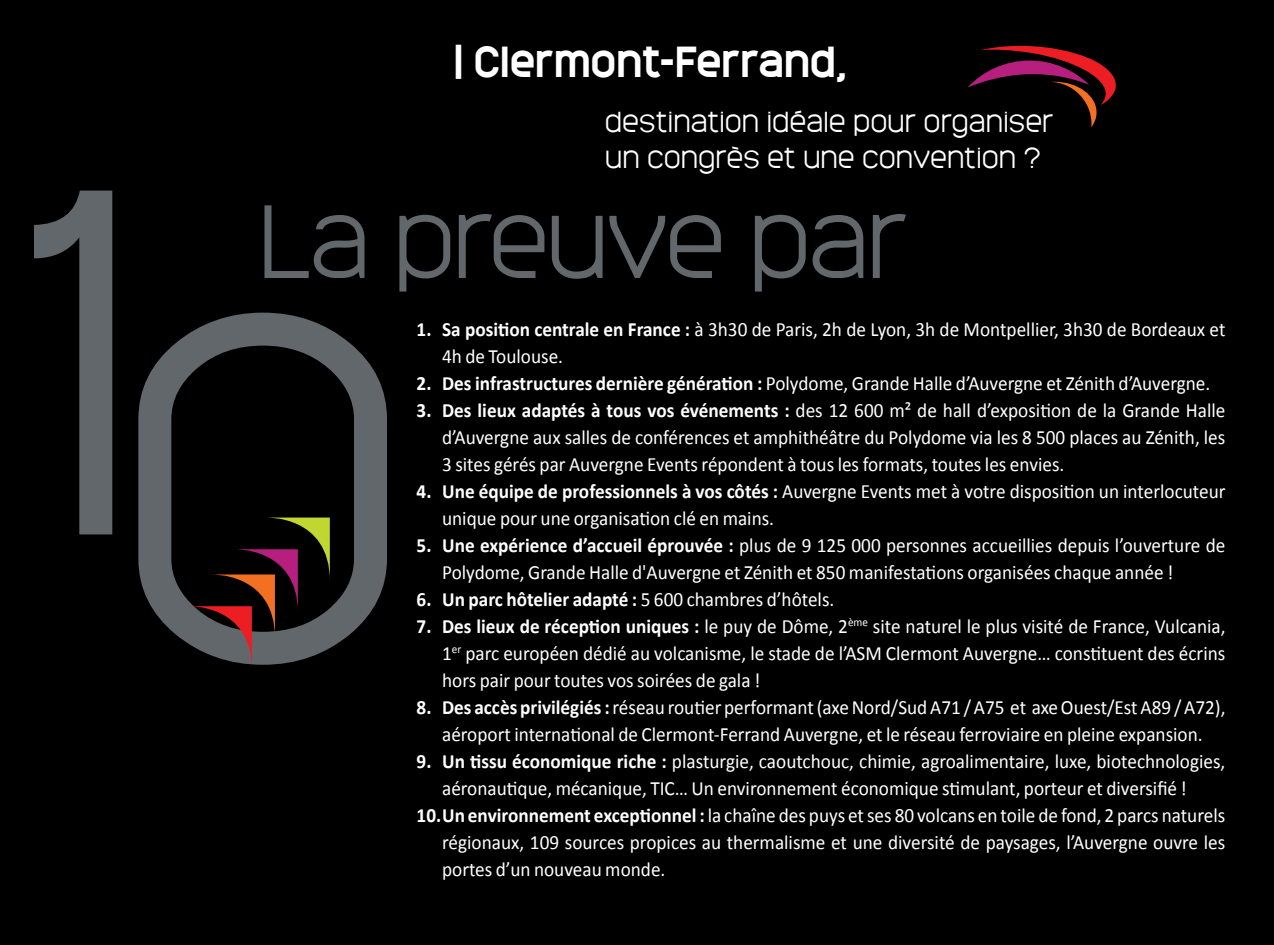
<style>
.page{position:relative;width:1274px;height:945px;background:#fff}
.page>*{position:absolute;margin:0;border:0;box-sizing:border-box;transform-origin:0 0}
.t1{font:300 457.65px "Monark";color:#62676b}
.t2{font:300 96.98px "Monark";letter-spacing:.005em;color:#62676b}
.t3{font:700 40.5px "Monark";letter-spacing:.015em;color:#fff}
.t4{font:300 27px/36px "Monark";letter-spacing:.035em;color:#fff}
.t5{font:20.25px/27px "Calibri";color:#fff;scale:.95 1}
.t6{font:700 20.25px "Calibri";color:#fff;scale:.95 1}
.s1{font-weight:700}
.s2{font-weight:400}
</style>
<div class="page">
<div style="left:0;top:0;width:1273px;height:945px;background:#000"></div>
<svg style="left:34px;top:191px;width:78px;height:343px"></svg>
<svg style="left:189px;top:517px;width:141px;height:150px"></svg>
<svg style="left:967px;top:45px;width:149px;height:82px"></svg>
<h3 class="t3" style="left:453px;top:32px;width:395px">| Clermont-Ferrand,</h3>
<h3 class="t4" style="left:605px;top:103px;width:449px">destination idéale pour organiser un congrès et une convention ?</h3>
<h2 class="t2" style="left:260px;top:175px;width:649px">La preuve par</h2>
<h1 class="t1" style="left:120px;top:175px;width:287px">0</h1>
<p class="t5" style="left:442px;top:315px;width:826px;text-indent:-26px"><span class="s1">1. Sa position centrale en France :</span> à 3h30 de Paris, 2h de Lyon, 3h de Montpellier, 3h30 de Bordeaux et<br>4h de Toulouse.</p>
<p class="t5" style="left:416px;top:369px;width:837px"><span class="s1">2. Des infrastructures dernière génération :</span> Polydome, Grande Halle d’Auvergne et Zénith d’Auvergne.</p>
<p class="t5" style="left:442px;top:396px;width:826px;text-align:justify;text-indent:-26px"><span class="s1">3. Des lieux adaptés à tous vos événements :</span> des 12 600 m² de hall d’exposition de la Grande Halle d’Auvergne aux salles de conférences et amphithéâtre du Polydome via les 8 500 places au Zénith, les 3 sites gérés par Auvergne Events répondent à tous les formats, toutes les envies.</p>
<p class="t5" style="left:442px;top:477px;width:826px;text-indent:-26px"><span class="s1">4. Une équipe de professionnels à vos côtés :</span> Auvergne Events met à votre disposition un interlocuteur unique pour une organisation clé en mains.</p>
<p class="t5" style="left:442px;top:531px;width:826px;text-indent:-26px"><span class="s1">5. Une expérience d’accueil éprouvée :</span> plus de 9 125 000 personnes accueillies depuis l’ouverture de<br>Polydome, Grande Halle d'Auvergne et Zénith et 850 manifestations organisées chaque année !</p>
<p class="t6" style="left:416px;top:586px;width:441px">6. Un parc hôtelier adapté : <span class="s2">5 600 chambres d’hôtels.</span></p>
<p class="t5" style="left:442px;top:612px;width:826px;text-align:justify;text-indent:-26px"><span class="s1">7. Des lieux de réception uniques :</span> le puy de Dôme, 2<sup>ème</sup> site naturel le plus visité de France, Vulcania, 1<sup>er</sup> parc européen dédié au volcanisme, le stade de l’ASM Clermont Auvergne… constituent des écrins hors pair pour toutes vos soirées de gala !</p>
<p class="t5" style="left:416px;top:693px;width:853px;text-align:center"><span class="s1">8. Des accès privilégiés :</span> réseau routier performant (axe Nord/Sud A71 / A75 et axe Ouest/Est A89 / A72), aéroport international de Clermont-Ferrand Auvergne, et le réseau ferroviaire en pleine expansion.</p>
<p class="t5" style="left:442px;top:747px;width:826px;text-indent:-26px"><span class="s1">9. Un tissu économique riche :</span> plasturgie, caoutchouc, chimie, agroalimentaire, luxe, biotechnologies, aéronautique, mécanique, TIC… Un environnement économique stimulant, porteur et diversifié !</p>
<p class="t5" style="left:442px;top:801px;width:826px;text-align:justify;text-indent:-26px"><span class="s1">10. Un environnement exceptionnel :</span> la chaîne des puys et ses 80 volcans en toile de fond, 2 parcs naturels régionaux, 109 sources propices au thermalisme et une diversité de paysages, l’Auvergne ouvre les portes d’un nouveau monde.</p>
</div>
